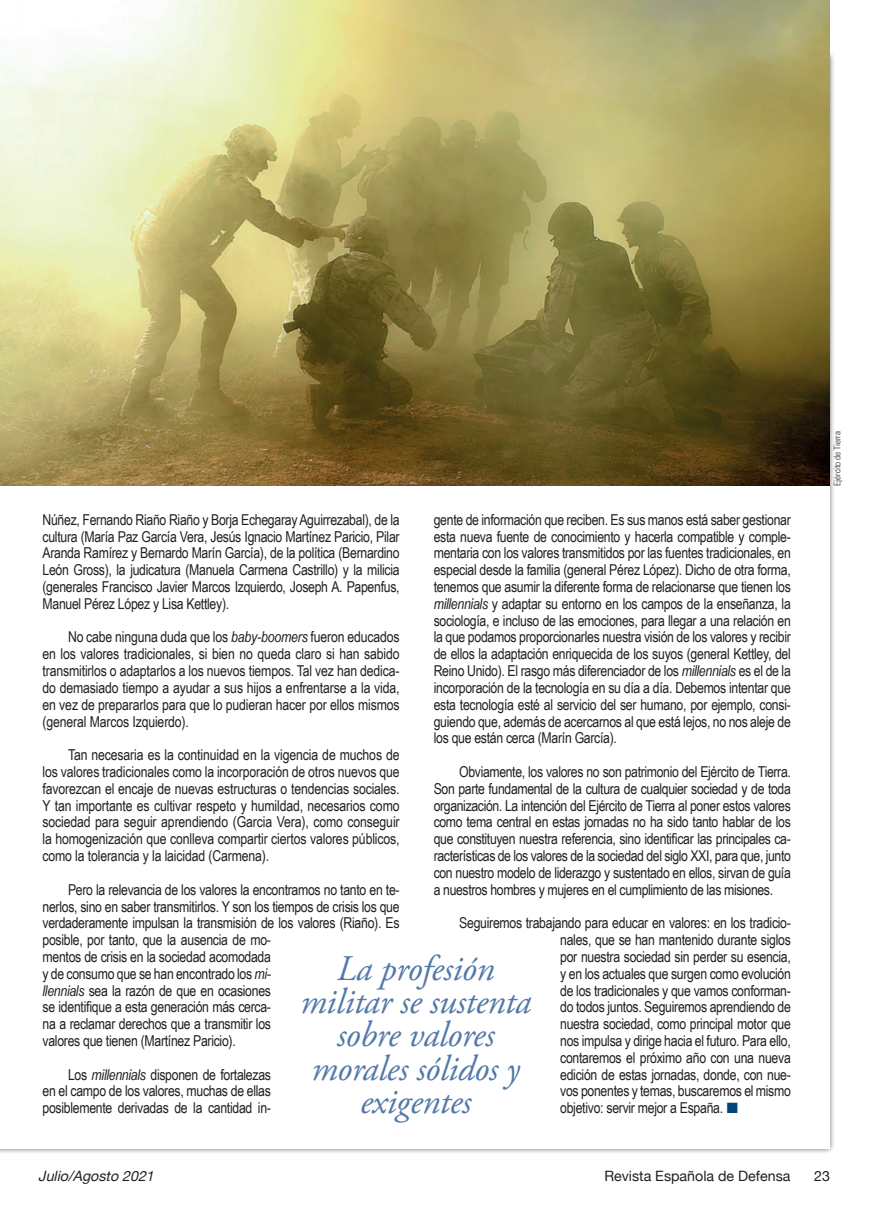
<style>
.page{position:relative;width:893px;height:1217px;background:#fff}
.page>*{position:absolute;margin:0;border:0;box-sizing:border-box;transform-origin:0 0}
.Sumarioaviación{font:italic 36px/33px "Adobe Garamond Pro";letter-spacing:-.01em;color:#5379a8;text-align:center}
.Texto_apoyo{font:15px/16.8px "Arial Narrow";letter-spacing:-.02em;color:#231f20;text-align:justify}
.t1{font:14.25px "Helvetica Neue";color:#231f20}
.t2{font:italic 14.25px "Helvetica Neue";color:#231f20}
.Crédito_foto{font:300 condensed 9px "Univers";letter-spacing:-.005em;color:#231f20}
.s1{font-style:italic}
.s2{font-family:"European Pi Three";color:#00467e}
</style>
<div class="page">
<img style="left:0;top:0;width:829px;height:485px">
<p class="Texto_apoyo" style="left:43px;top:510px;width:359px">Núñez, Fernando Riaño Riaño y Borja Echegaray Aguirrezabal), de la cultura (María Paz García Vera, Jesús Ignacio Martínez Paricio, Pilar Aranda Ramírez y Bernardo Marín García), de la política (Bernardino León Gross), la judicatura (Manuela Carmena Castrillo) y la milicia (generales Francisco Javier Marcos Izquierdo, Joseph A. Papenfus, Manuel Pérez López y Lisa Kettley).</p>
<p class="Texto_apoyo" style="left:43px;top:628px;width:359px;text-indent:26px">No cabe ninguna duda que los <span class="s1">baby-boomers</span> fueron educados en los valores tradicionales, si bien no queda claro si han sabido transmitirlos o adaptarlos a los nuevos tiempos. Tal vez han dedica&shy;do demasiado tiempo a ayudar a sus hijos a enfrentarse a la vida, en vez de prepararlos para que lo pudieran hacer por ellos mismos (general Marcos Izquierdo).</p>
<p class="Texto_apoyo" style="left:43px;top:745px;width:359px;text-indent:26px">Tan necesaria es la continuidad en la vigencia de muchos de los valores tradicionales como la incorporación de otros nuevos que favorezcan el encaje de nuevas estructuras o tendencias sociales.<br>Y tan importante es cultivar respeto y humildad, necesarios como sociedad para seguir aprendiendo (Garcia Vera), como conseguir la homogenización que conlleva compartir ciertos valores públicos, como la tolerancia y la laicidad (Carmena).</p>
<p class="Texto_apoyo" style="left:43px;top:880px;width:359px;text-align:left;text-indent:26px">Pero la relevancia de los valores la encontramos no tanto en te&shy;nerlos, sino en saber transmitirlos. Y son los tiempos de crisis los que verdaderamente impulsan la transmisión de los valores (Riaño). Es posible, por tanto, que la ausencia de mo-<br>mentos de crisis en la sociedad acomodada<br>y de consumo que se han encontrado los <span class="s1">mi-<br>llennials</span> sea la razón de que en ocasiones<br>se identifique a esta generación más cerca-<br>na a reclamar derechos que a transmitir los<br>valores que tienen (Martínez Paricio).</p>
<p class="Texto_apoyo" style="left:43px;top:1065px;width:230px;text-indent:26px">Los <span class="s1">millennials</span> disponen de fortalezas en el campo de los valores, muchas de ellas posiblemente derivadas de la cantidad in-</p>
<p class="Texto_apoyo" style="left:434px;top:510px;width:359px">gente de información que reciben. Es sus manos está saber gestionar esta nueva fuente de conocimiento y hacerla compatible y comple&shy;mentaria con los valores transmitidos por las fuentes tradicionales, en especial desde la familia (general Pérez López). Dicho de otra forma, tenemos que asumir la diferente forma de relacionarse que tienen los <span class="s1">millennials</span> y adaptar su entorno en los campos de la enseñanza, la sociología, e incluso de las emociones, para llegar a una relación en la que podamos proporcionarles nuestra visión de los valores y recibir de ellos la adaptación enriquecida de los suyos (general Kettley, del Reino Unido). El rasgo más diferenciador de los <span class="s1">millennials</span> es el de la incorporación de la tecnología en su día a día. Debemos intentar que esta tecnología esté al servicio del ser humano, por ejemplo, consi&shy;guiendo que, además de acercarnos al que está lejos, no nos aleje de los que están cerca (Marín García).</p>
<p class="Texto_apoyo" style="left:434px;top:762px;width:359px;text-indent:26px">Obviamente, los valores no son patrimonio del Ejército de Tierra.<br>Son parte fundamental de la cultura de cualquier sociedad y de toda organización. La intención del Ejército de Tierra al poner estos valores como tema central en estas jornadas no ha sido tanto hablar de los que constituyen nuestra referencia, sino identificar las principales ca&shy;racterísticas de los valores de la sociedad del siglo XXI, para que, junto con nuestro modelo de liderazgo y sustentado en ellos, sirvan de guía a nuestros hombres y mujeres en el cumplimiento de las misiones.</p>
<p class="Texto_apoyo" style="left:560px;top:913px;width:232px;text-indent:-101px">Seguiremos trabajando para educar en valores: en los tradicio&shy;nales, que se han mantenido durante siglos por nuestra sociedad sin perder su esencia, y en los actuales que surgen como evolución de los tradicionales y que vamos conforman&shy;do todos juntos. Seguiremos aprendiendo de nuestra sociedad, como principal motor que nos impulsa y dirige hacia el futuro. Para ello, contaremos el próximo año con una nueva edición de estas jornadas, donde, con nue&shy;vos ponentes y temas, buscaremos el mismo objetivo: servir mejor a España. <span class="s2">L</span></p>
<p class="Sumarioaviación" style="left:300px;top:953px;width:232px">La profesión militar se sustenta sobre valores morales sólidos y exigentes</p>
<p class="Crédito_foto" style="left:832px;top:485px;width:56px;rotate:-90deg">Ejército de Tierra</p>
<p class="t2" style="left:38px;top:1165px;width:122px">Julio/Agosto2021</p>
<p class="t1" style="left:604px;top:1165px;width:188px">Revista Española de Defensa</p>
<p class="t1" style="left:814px;top:1165px;width:17px">23</p>
</div>
